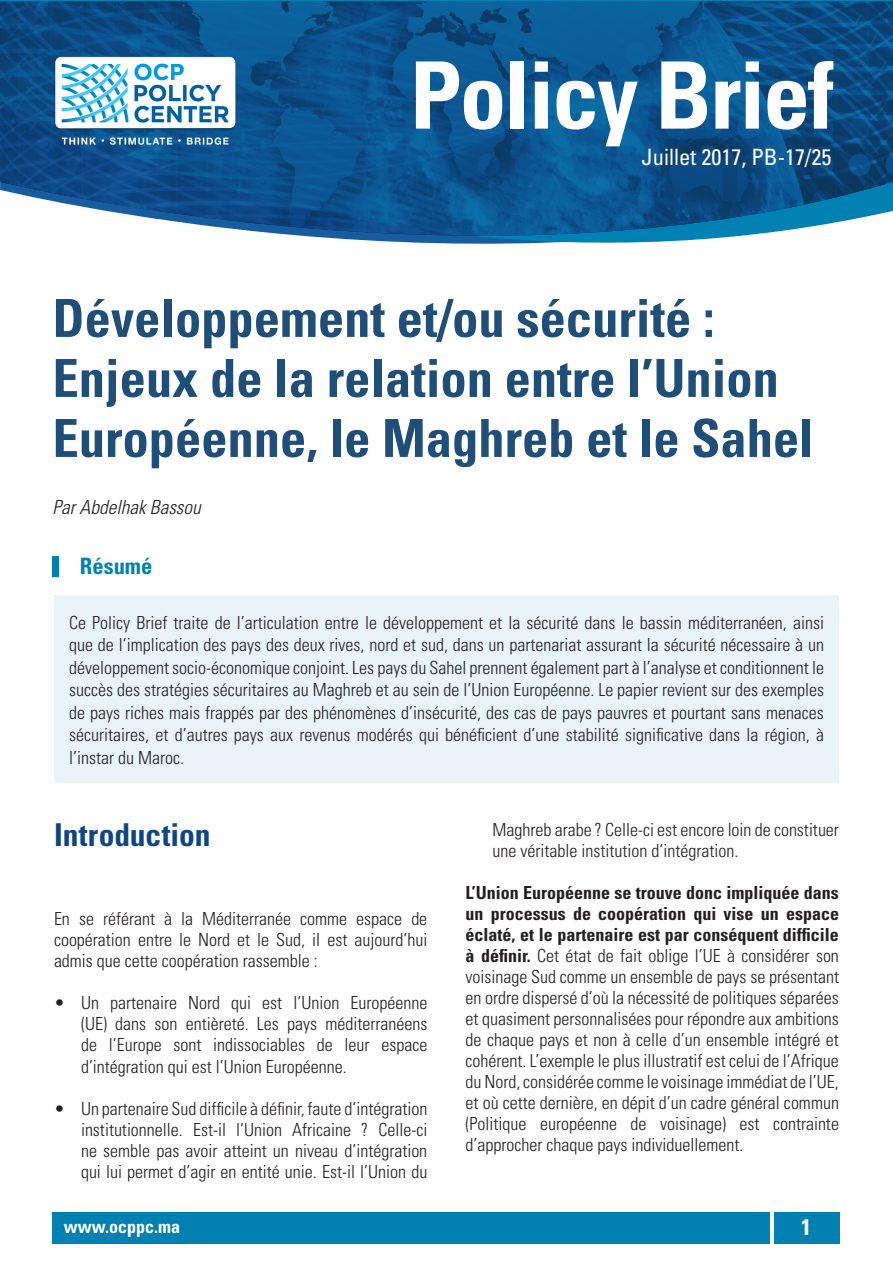
<style>
.page{position:relative;width:893px;height:1263px;background:#fff}
.page>*{position:absolute;margin:0;border:0;box-sizing:border-box;transform-origin:0 0}
.Format_libre{font:700 condensed 93px "Univers LT Std";letter-spacing:-.02em;color:#fff}
.t1{font:700 condensed 52.5px/60px "Univers LT Std";color:#1f4e79}
.G__Titre{font:700 condensed 31.5px "Univers LT Std";color:#0f467f}
.Format_libre-2{font:condensed 22.5px "Univers LT Std";color:#fff}
.P__Titre{font:700 condensed 22.5px "Univers LT Std";color:#0081b2}
.t2{font:700 condensed 22.5px "Univers LT Std";color:#fff}
.t3{font:italic 300 condensed 19.5px "Univers LT Std";color:#231f20}
.Texte{font:300 condensed 18px/21px "Univers LT Std";color:#231f20;text-align:justify}
.t4{font:700 condensed 18px "Univers LT Std";color:#fff}
.s1{font-weight:700}
</style>
<div class="page">
<div style="left:52px;top:1212px;width:718px;height:31px;background:#0081b2"></div>
<div style="left:774px;top:1212px;width:65px;height:31px;background:#0081b2"></div>
<svg style="left:0;top:0;width:893px;height:244px"></svg>
<svg style="left:0;top:1px;width:893px;height:236px;background:#175c93"></svg>
<img style="left:35px;top:9px;width:254px;height:182px">
<div style="left:54px;top:595px;width:785px;height:188px;background:#e9f4f8"></div>
<div style="left:52px;top:556px;width:7px;height:20px;background:#0081b2"></div>
<p class="Format_libre" style="left:410px;top:38px;width:425px">Policy Brief</p>
<p class="Format_libre-2" style="left:641px;top:142px;width:191px">Juillet 2017, PB-17/25</p>
<p class="t1" style="left:52px;top:288px;width:763px">Développement et/ou sécurité :<br>Enjeux de la relation entre l’Union<br>Européenne, le Maghreb et le Sahel</p>
<p class="t3" style="left:52px;top:495px;width:150px">Par Abdelhak Bassou</p>
<p class="P__Titre" style="left:80px;top:552px;width:74px">Résumé</p>
<p class="Texte" style="left:69px;top:611px;width:756px;line-height:22.5px">Ce Policy Brief traite de l’articulation entre le développement et la sécurité dans le bassin méditerranéen, ainsi que de l’implication des pays des deux rives, nord et sud, dans un partenariat assurant la sécurité nécessaire à un développement socio-économique conjoint. Les pays du Sahel prennent également part à l’analyse et conditionnent le succès des stratégies sécuritaires au Maghreb et au sein de l’Union Européenne. Le papier revient sur des exemples de pays riches mais frappés par des phénomènes d’insécurité, des cas de pays pauvres et pourtant sans menaces sécuritaires, et d’autres pays aux revenus modérés qui bénéficient d’une stabilité significative dans la région, à l’instar du Maroc.</p>
<p class="G__Titre" style="left:54px;top:815px;width:158px">Introduction</p>
<p class="Texte" style="left:54px;top:909px;width:375px">En se référant à la Méditerranée comme espace de coopération entre le Nord et le Sud, il est aujourd’hui admis que cette coopération rassemble :</p>
<p class="Texte" style="left:81px;top:993px;width:348px;text-indent:-27px">• Un partenaire Nord qui est l’Union Européenne (UE) dans son entièreté. Les pays méditerranéens de l’Europe sont indissociables de leur espace d’intégration qui est l’Union Européenne.</p>
<p class="Texte" style="left:81px;top:1098px;width:348px;text-indent:-27px">• Un partenaire Sud difficile à définir, faute d’intégration institutionnelle. Est-il l’Union Africaine ? Celle-ci ne semble pas avoir atteint un niveau d’intégration qui lui permet d’agir en entité unie. Est-il l’Union du</p>
<p class="Texte" style="left:493px;top:819px;width:348px">Maghreb arabe ? Celle-ci est encore loin de constituer une véritable institution d’intégration.</p>
<p class="Texte" style="left:466px;top:882px;width:375px"><span class="s1">L’Union Européenne se trouve donc impliquée dans un processus de coopération qui vise un espace éclaté, et le partenaire est par conséquent difficile à définir.</span> Cet état de fait oblige l’UE à considérer son voisinage Sud comme un ensemble de pays se présentant en ordre dispersé d’où la nécessité de politiques séparées et quasiment personnalisées pour répondre aux ambitions de chaque pays et non à celle d’un ensemble intégré et cohérent. L’exemple le plus illustratif est celui de l’Afrique du Nord, considérée comme le voisinage immédiat de l’UE, et où cette dernière, en dépit d’un cadre général commun (Politique européenne de voisinage) est contrainte d’approcher chaque pays individuellement.</p>
<p class="t4" style="left:64px;top:1216px;width:118px">www.ocppc.ma</p>
<p class="t2" style="left:801px;top:1214px;width:11px">1</p>
</div>
